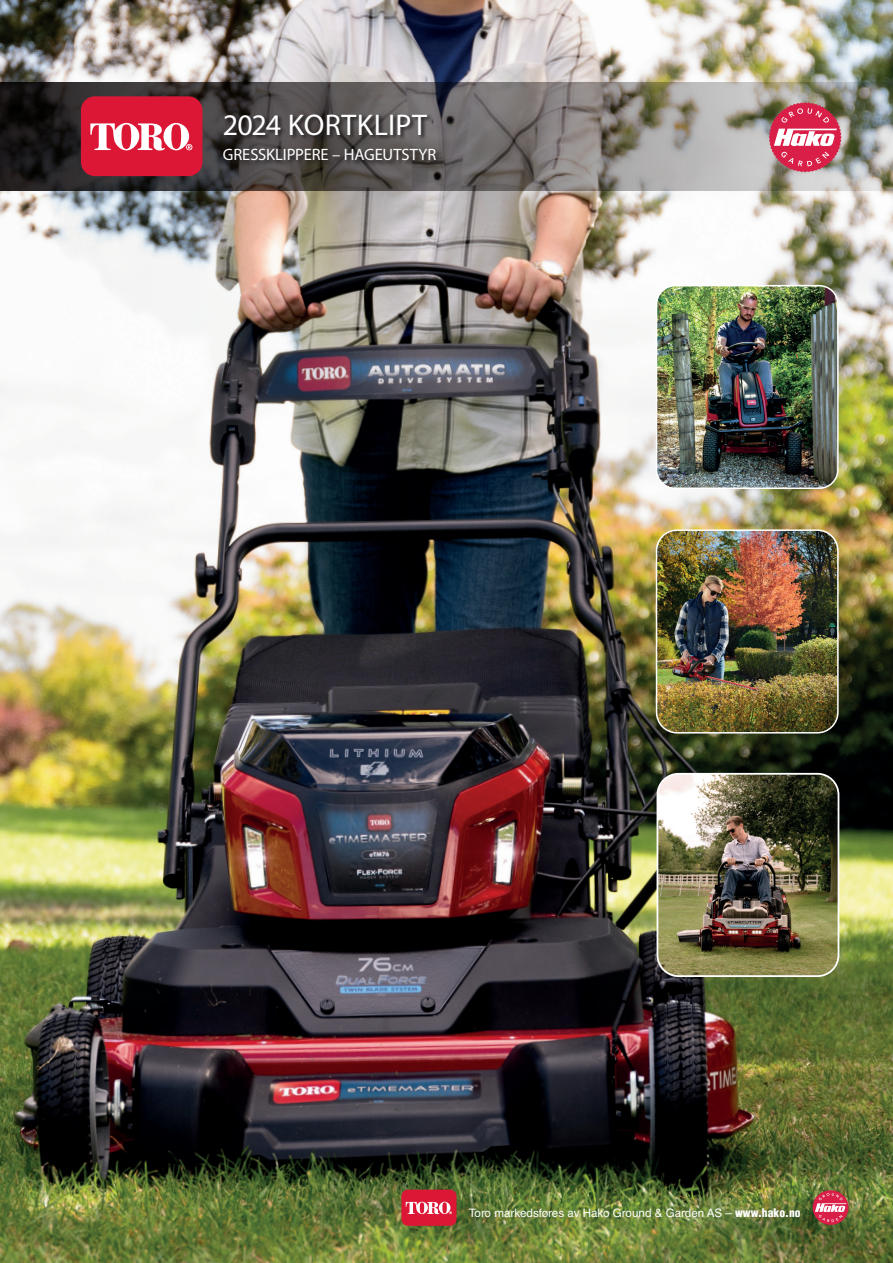
<style>
.page{position:relative;width:893px;height:1263px;background:#fff}
.page>*{position:absolute;margin:0;border:0;box-sizing:border-box;transform-origin:0 0}
.t1{font:30px "Myriad Pro";letter-spacing:.01em;color:#fff}
.t2{font:16.5px "Myriad Pro";color:#fff}
.t3{font:11.7px "Helvetica LT Std";color:#fff}
.s1{font-weight:900;font-stretch:condensed}
</style>
<div class="page">
<img style="left:0;top:0;width:893px;height:1263px">
<div style="left:401px;top:1189px;width:55px;height:37px;background:#dc1736;border-radius:6px"></div>
<svg style="left:406px;top:1202px;width:46px;height:12px"></svg>
<svg style="left:0;top:82px;width:893px;height:108px;background:#706d6a"></svg>
<svg style="left:223px;top:114px;width:219px;height:52px;background:#494544"></svg>
<div style="left:81px;top:96px;width:121px;height:80px;background:#dc1736;border-radius:14px"></div>
<svg style="left:90px;top:123px;width:102px;height:28px"></svg>
<svg style="left:812px;top:1190px;width:37px;height:35px"></svg>
<svg style="left:769px;top:103px;width:72px;height:69px;background:#cd5c71"></svg>
<img style="left:656px;top:286px;width:182px;height:202px">
<div style="left:656px;top:285px;width:183px;height:204px;border:2px solid #fff;border-radius:19px"></div>
<img style="left:656px;top:530px;width:182px;height:203px">
<div style="left:656px;top:529px;width:183px;height:204px;border:2px solid #fff;border-radius:21px"></div>
<img style="left:657px;top:774px;width:181px;height:202px">
<div style="left:657px;top:773px;width:182px;height:204px;border:2px solid #fff;border-radius:21px"></div>
<h1 class="t1" style="left:223px;top:106px;width:206px">2024 KORTKLIPT</h1>
<h2 class="t2" style="left:223px;top:144px;width:215px">GRESSKLIPPERE – HAGEUTSTYR</h2>
<p class="t3" style="left:469px;top:1206px;width:333px">Toro markedsføres av Hako Ground &amp; Garden AS – <span class="s1">www.hako.no</span></p>
</div>
